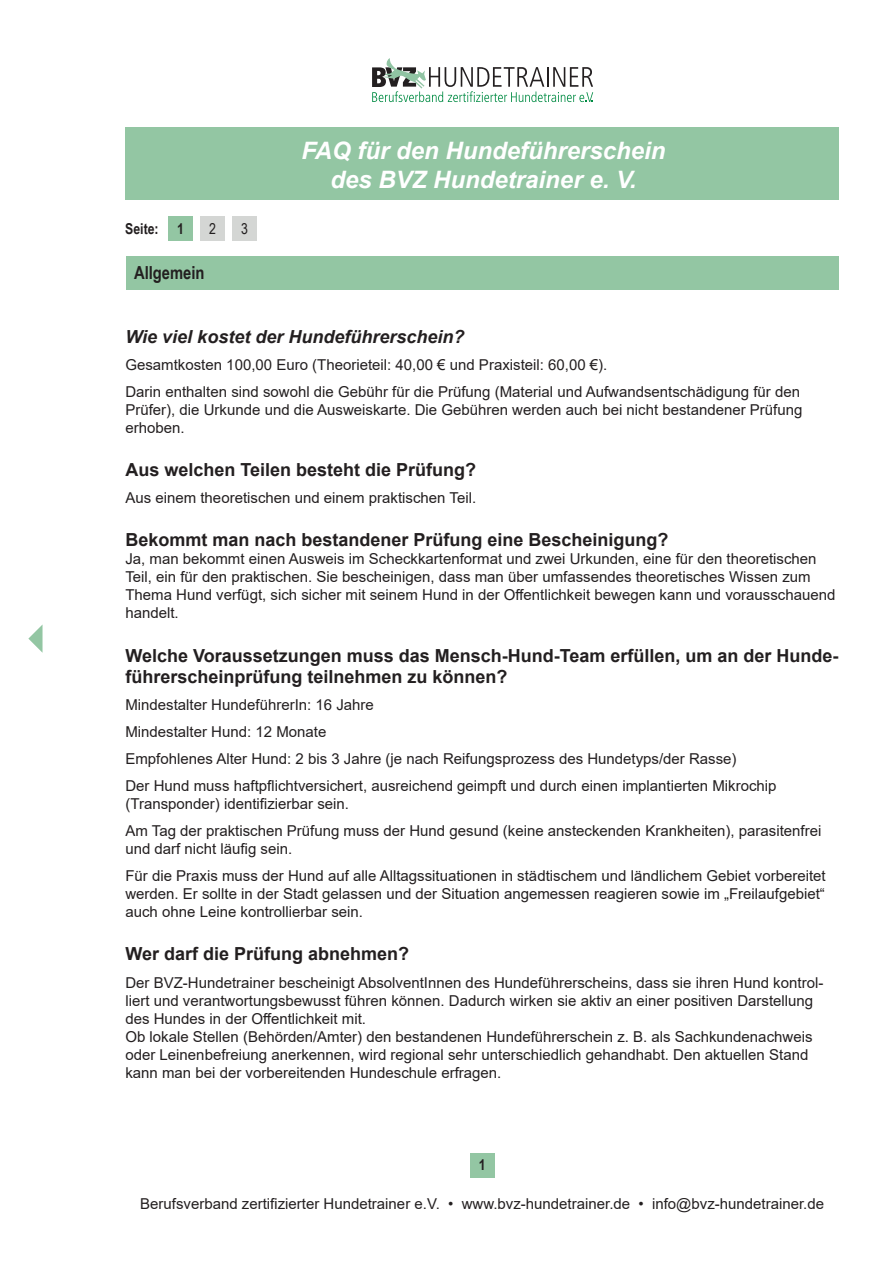
<style>
.page{position:relative;width:893px;height:1263px;background:#fff}
.page>*{position:absolute;margin:0;border:0;box-sizing:border-box;transform-origin:0 0}
.t1{font:italic 700 24px "Arial";color:#fff}
.t2{font:700 18px/21.6px "Arial";color:#231f20}
.t3{font:italic 700 18px "Arial";color:#231f20}
.t4{font:700 18px "Arial Narrow";color:#231f20}
.t5{font:15px/18px "Arial";color:#231f20}
.t6{font:700 15px "Arial Narrow";color:#231f20}
.t7{font:15px "Arial Narrow";color:#231f20}
</style>
<div class="page">
<div style="left:125px;top:128px;width:714px;height:72px;background:#93c6a3"></div>
<div style="left:126px;top:257px;width:713px;height:33px;background:#93c6a3"></div>
<div style="left:168px;top:216px;width:25px;height:25px;background:#93c6a3"></div>
<div style="left:200px;top:216px;width:25px;height:25px;background:#d4d6d4"></div>
<div style="left:232px;top:216px;width:25px;height:25px;background:#d4d6d4"></div>
<svg style="left:28px;top:624px;width:15px;height:29px"></svg>
<div style="left:470px;top:1153px;width:25px;height:25px;background:#93c6a3"></div>
<svg style="left:372px;top:58px;width:221px;height:44px"></svg>
<p class="t6" style="left:125px;top:217px;width:35px">Seite:</p>
<p class="t6" style="left:177px;top:217px;width:8px">1</p>
<p class="t7" style="left:209px;top:217px;width:8px">2</p>
<p class="t7" style="left:241px;top:217px;width:8px">3</p>
<p class="t4" style="left:134px;top:259px;width:72px">Allgemein</p>
<p class="t1" style="left:301px;top:134px;width:366px">FAQ für den Hundeführerschein</p>
<p class="t1" style="left:331px;top:163px;width:307px">des BVZ Hundetrainer e. V.</p>
<p class="t3" style="left:125px;top:325px;width:340px">Wie viel kostet der Hundeführerschein?</p>
<p class="t5" style="left:125px;top:356px;width:483px">Gesamtkosten 100,00 Euro (Theorieteil: 40,00 € und Praxisteil: 60,00 €).</p>
<p class="t5" style="left:125px;top:383px;width:676px">Darin enthalten sind sowohl die Gebühr für die Prüfung (Material und Aufwandsentschädigung für den</p>
<p class="t5" style="left:125px;top:401px;width:679px">Prüfer), die Urkunde und die Ausweiskarte. Die Gebühren werden auch bei nicht bestandener Prüfung erhoben.</p>
<p class="t2" style="left:125px;top:459px;width:352px">Aus welchen Teilen besteht die Prüfung?</p>
<p class="t5" style="left:125px;top:489px;width:352px">Aus einem theoretischen und einem praktischen Teil.</p>
<p class="t2" style="left:125px;top:529px;width:545px">Bekommt man nach bestandener Prüfung eine Bescheinigung?</p>
<p class="t5" style="left:125px;top:550px;width:711px">Ja, man bekommt einen Ausweis im Scheckkartenformat und zwei Urkunden, eine für den theoretischen Teil, ein für den praktischen. Sie bescheinigen, dass man über umfassendes theoretisches Wissen zum Thema Hund verfügt, sich sicher mit seinem Hund in der Offentlichkeit bewegen kann und vorausschauend handelt.</p>
<p class="t2" style="left:125px;top:645px;width:715px">Welche Voraussetzungen muss das Mensch-Hund-Team erfüllen, um an der Hunde&shy;führerscheinprüfung teilnehmen zu können?</p>
<p class="t5" style="left:125px;top:696px;width:250px">Mindestalter HundeführerIn: 16 Jahre</p>
<p class="t5" style="left:125px;top:723px;width:202px">Mindestalter Hund: 12 Monate</p>
<p class="t5" style="left:125px;top:750px;width:613px">Empfohlenes Alter Hund: 2 bis 3 Jahre (je nach Reifungsprozess des Hundetyps/der Rasse)</p>
<p class="t5" style="left:125px;top:777px;width:653px">Der Hund muss haftpflichtversichert, ausreichend geimpft und durch einen implantierten Mikrochip</p>
<p class="t5" style="left:125px;top:795px;width:225px">(Transponder) identifizierbar sein.</p>
<p class="t5" style="left:125px;top:822px;width:697px">Am Tag der praktischen Prüfung muss der Hund gesund (keine ansteckenden Krankheiten), parasitenfrei und darf nicht läufig sein.</p>
<p class="t5" style="left:125px;top:867px;width:702px;text-align:justify">Für die Praxis muss der Hund auf alle Alltagssituationen in städtischem und ländlichem Gebiet vorbereitet werden. Er sollte in der Stadt gelassen und der Situation angemessen reagieren sowie im „Freilaufgebiet“ auch ohne Leine kontrollierbar sein.</p>
<p class="t2" style="left:125px;top:943px;width:285px">Wer darf die Prüfung abnehmen?</p>
<p class="t5" style="left:125px;top:973px;width:699px">Der BVZ-Hundetrainer bescheinigt AbsolventInnen des Hundeführerscheins, dass sie ihren Hund kontrol&shy;liert und verantwortungsbewusst führen können. Dadurch wirken sie aktiv an einer positiven Darstellung des Hundes in der Offentlichkeit mit.</p>
<p class="t5" style="left:125px;top:1027px;width:688px">Ob lokale Stellen (Behörden/Amter) den bestandenen Hundeführerschein z. B. als Sachkundenachweis oder Leinenbefreiung anerkennen, wird regional sehr unterschiedlich gehandhabt. Den aktuellen Stand kann man bei der vorbereitenden Hundeschule erfragen.</p>
<p class="t6" style="left:479px;top:1154px;width:8px">1</p>
<p class="t5" style="left:140px;top:1194px;width:685px">Berufsverband zertifizierter Hundetrainer e.V. • www.bvz-hundetrainer.de • info@bvz-hundetrainer.de</p>
</div>
